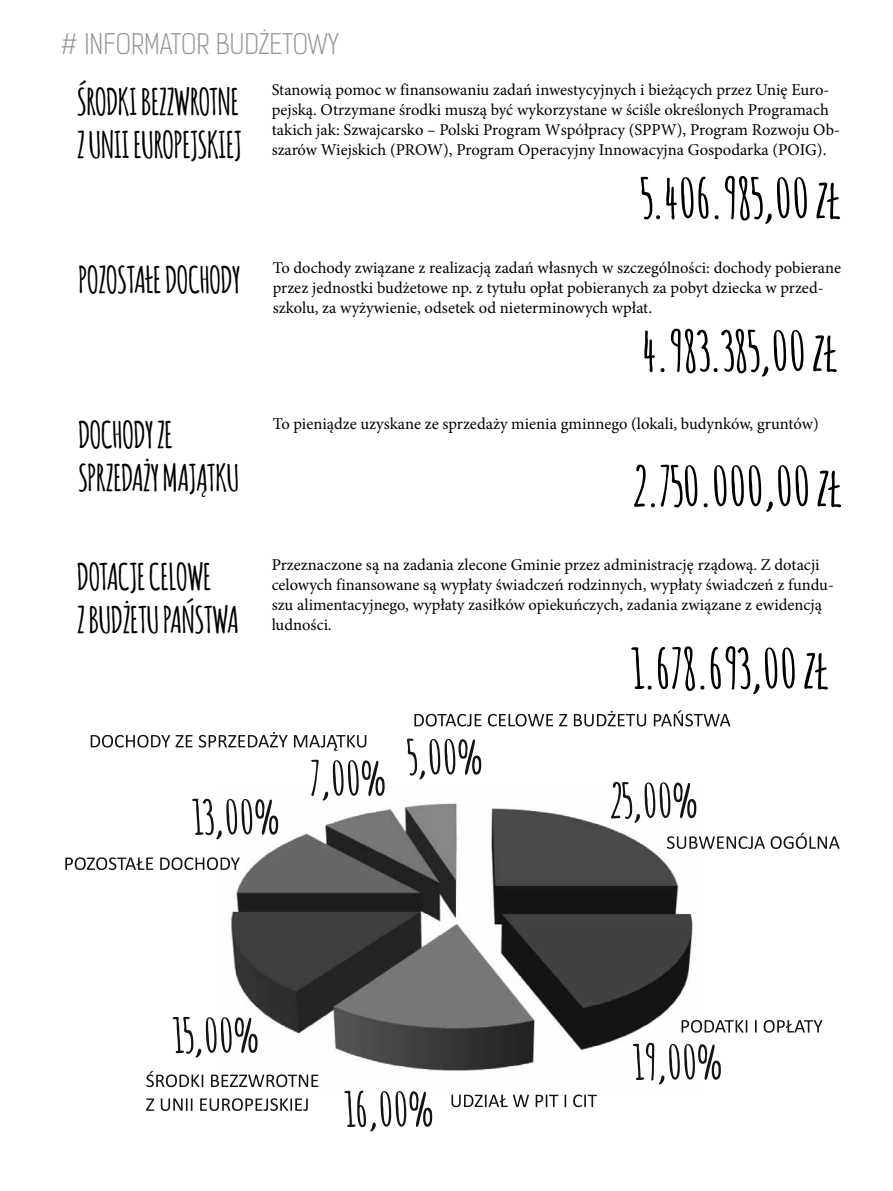
<style>
.page{position:relative;width:893px;height:1191px;background:#fff}
.page>*{position:absolute;margin:0;border:0;box-sizing:border-box;transform-origin:0 0}
.t1{font:700 54px "Amatic";color:#000}
.t2{font:700 36px/43.2px "Amatic";color:#000}
.t3{font:300 27px "Kelson Sans";color:#939598}
.t4{font:16.5px/19.8px "Minion Pro";color:#000}
</style>
<div class="page">
<img style="left:231px;top:800px;width:468px;height:288px">
<svg style="left:667px;top:836px;width:98px;height:13px"></svg>
<svg style="left:771px;top:832px;width:69px;height:17px"></svg>
<svg style="left:682px;top:1020px;width:65px;height:12px"></svg>
<svg style="left:755px;top:1020px;width:2px;height:12px"></svg>
<svg style="left:764px;top:1020px;width:58px;height:12px"></svg>
<svg style="left:451px;top:1094px;width:78px;height:13px"></svg>
<svg style="left:536px;top:1094px;width:22px;height:13px"></svg>
<svg style="left:565px;top:1094px;width:1px;height:13px"></svg>
<svg style="left:573px;top:1094px;width:24px;height:13px"></svg>
<svg style="left:146px;top:1070px;width:57px;height:17px"></svg>
<svg style="left:211px;top:1074px;width:107px;height:13px"></svg>
<svg style="left:146px;top:1098px;width:8px;height:12px"></svg>
<svg style="left:161px;top:1098px;width:31px;height:13px"></svg>
<svg style="left:200px;top:1098px;width:108px;height:13px"></svg>
<svg style="left:65px;top:857px;width:88px;height:13px"></svg>
<svg style="left:160px;top:857px;width:80px;height:13px"></svg>
<svg style="left:91px;top:735px;width:79px;height:12px"></svg>
<svg style="left:176px;top:735px;width:17px;height:12px"></svg>
<svg style="left:199px;top:732px;width:89px;height:15px"></svg>
<svg style="left:294px;top:735px;width:72px;height:16px"></svg>
<svg style="left:414px;top:714px;width:67px;height:12px"></svg>
<svg style="left:488px;top:714px;width:65px;height:12px"></svg>
<svg style="left:559px;top:714px;width:8px;height:12px"></svg>
<svg style="left:574px;top:711px;width:72px;height:15px"></svg>
<svg style="left:654px;top:710px;width:76px;height:16px"></svg>
<svg style="left:407px;top:738px;width:74px;height:41px"></svg>
<svg style="left:311px;top:759px;width:74px;height:41px"></svg>
<svg style="left:192px;top:798px;width:86px;height:41px"></svg>
<svg style="left:173px;top:1017px;width:85px;height:40px"></svg>
<svg style="left:344px;top:1090px;width:88px;height:41px"></svg>
<svg style="left:633px;top:1042px;width:88px;height:42px"></svg>
<svg style="left:611px;top:782px;width:85px;height:40px"></svg>
<h3 class="t3" style="left:61px;top:27px;width:279px"># INFORMATOR BUDŻETOWY</h3>
<h2 class="t2" style="left:77px;top:78px;width:166px">ŚRODKI BEZZWROTNE<br>Z UNII EUROPEJSKIEJ</h2>
<h2 class="t2" style="left:78px;top:256px;width:163px">POZOSTAŁE DOCHODY</h2>
<h2 class="t2" style="left:78px;top:411px;width:162px">DOCHODY ZE<br>SPRZEDAŻY MAJĄTKU</h2>
<h2 class="t2" style="left:77px;top:553px;width:163px">DOTACJE CELOWE<br>Z BUDŻETU PAŃSTWA</h2>
<p class="t4" style="left:272px;top:80px;width:570px">Stanowią pomoc w finansowaniu zadań inwestycyjnych i bieżących przez Unię Euro&shy;pejską. Otrzymane środki muszą być wykorzystane w ściśle określonych Programach takich jak: Szwajcarsko – Polski Program Współpracy (SPPW), Program Rozwoju Ob&shy;szarów Wiejskich (PROW), Program Operacyjny Innowacyjna Gospodarka (POIG).</p>
<h1 class="t1" style="left:641px;top:160px;width:201px">5.406.985,00 zł</h1>
<p class="t4" style="left:273px;top:258px;width:570px">To dochody związane z realizacją zadań własnych w szczególności: dochody pobierane przez jednostki budżetowe np. z tytułu opłat pobieranych za pobyt dziecka w przed&shy;szkolu, za wyżywienie, odsetek od nieterminowych wpłat.</p>
<h1 class="t1" style="left:642px;top:313px;width:197px">4.983.385,00 zł</h1>
<p class="t4" style="left:273px;top:413px;width:547px">To pieniądze uzyskane ze sprzedaży mienia gminnego (lokali, budynków, gruntów)</p>
<h1 class="t1" style="left:633px;top:448px;width:210px">2.750.000,00 zł</h1>
<p class="t4" style="left:272px;top:555px;width:564px">Przeznaczone są na zadania zlecone Gminie przez administrację rządową. Z dotacji celowych finansowane są wypłaty świadczeń rodzinnych, wypłaty świadczeń z fundu&shy;szu alimentacyjnego, wypłaty zasiłków opiekuńczych, zadania związane z ewidencją ludności.</p>
<h1 class="t1" style="left:632px;top:630px;width:198px">1.678.693,00 zł</h1>
</div>
